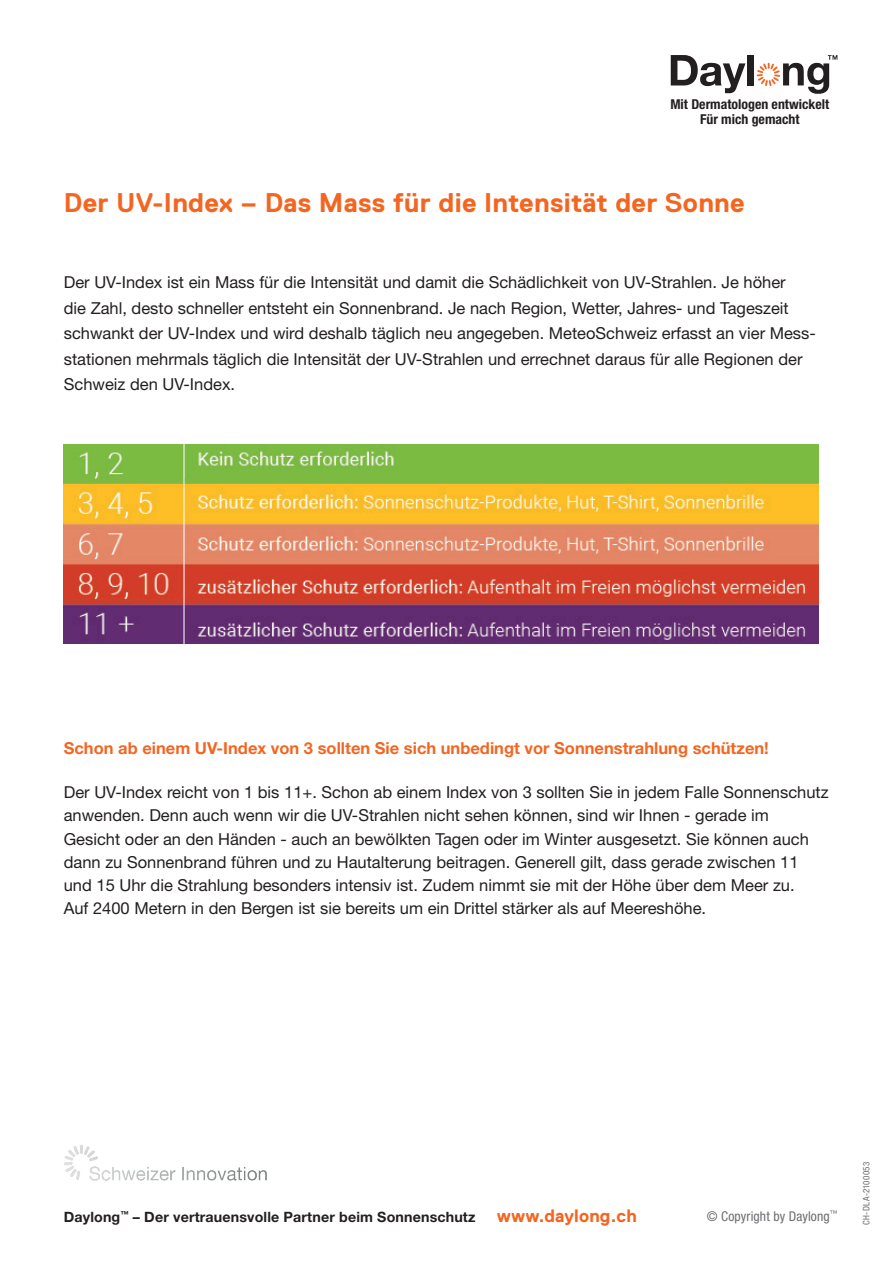
<style>
.page{position:relative;width:893px;height:1263px;background:#fff}
.page>*{position:absolute;margin:0;border:0;box-sizing:border-box;transform-origin:0 0}
.t1{font:700 27px "Replica Pro";letter-spacing:.01em;color:#f36621}
.t2{font:700 18px "Replica Pro";letter-spacing:.01em;color:#f36621}
.t3{font:16.5px/23.2px "Helvetica Neue LT Std";color:#231f20}
.t4{font:700 16.5px "Helvetica Neue LT Std";color:#f36621}
.t5{font:700 14.25px "Helvetica Neue LT Std";letter-spacing:.01em;color:#231f20}
.t6{font:700 condensed 13.65px/14.7px "Helvetica Neue";color:#231f20;text-align:center}
.t7{font:condensed 13.5px "Helvetica Neue LT Std";letter-spacing:.01em;color:#6c6d70}
.t8{font:condensed 9px "Helvetica Neue LT Std";letter-spacing:.035em;color:#6c6d70}
</style>
<div class="page">
<img style="left:64px;top:1145px;width:203px;height:36px">
<img style="left:64px;top:445px;width:755px;height:198px">
<svg style="left:671px;top:55px;width:74px;height:38px"></svg>
<div style="left:748px;top:55px;width:6px;height:30px;background:#231f20"></div>
<svg style="left:757px;top:55px;width:80px;height:39px"></svg>
<p class="t6" style="left:670px;top:96px;width:160px">Mit Dermatologen entwickelt<br>Für mich gemacht</p>
<h1 class="t1" style="left:64px;top:188px;width:682px">Der UV-Index – Das Mass für die Intensität der Sonne</h1>
<p class="t3" style="left:64px;top:269px;width:754px;line-height:25.5px">Der UV-Index ist ein Mass für die Intensität und damit die Schädlichkeit von UV-Strahlen. Je höher<br>die Zahl, desto schneller entsteht ein Sonnenbrand. Je nach Region, Wetter, Jahres- und Tageszeit schwankt der UV-Index und wird deshalb täglich neu angegeben. MeteoSchweiz erfasst an vier Mess&shy;stationen mehrmals täglich die Intensität der UV-Strahlen und errechnet daraus für alle Regionen der Schweiz den UV-Index.</p>
<p class="t4" style="left:64px;top:737px;width:706px">Schon ab einem UV-Index von 3 sollten Sie sich unbedingt vor Sonnenstrahlung schützen!</p>
<p class="t3" style="left:64px;top:780px;width:766px">Der UV-Index reicht von 1 bis 11+. Schon ab einem Index von 3 sollten Sie in jedem Falle Sonnenschutz anwenden. Denn auch wenn wir die UV-Strahlen nicht sehen können, sind wir Ihnen - gerade im Gesicht oder an den Händen - auch an bewölkten Tagen oder im Winter ausgesetzt. Sie können auch dann zu Sonnenbrand führen und zu Hautalterung beitragen. Generell gilt, dass gerade zwischen 11 und 15 Uhr die Strahlung besonders intensiv ist. Zudem nimmt sie mit der Höhe über dem Meer zu.<br>Auf 2400 Metern in den Bergen ist sie bereits um ein Drittel stärker als auf Meereshöhe.</p>
<p class="t5" style="left:64px;top:1208px;width:413px">Daylong<sup>™</sup> – Der vertrauensvolle Partner beim Sonnenschutz</p>
<p class="t2" style="left:497px;top:1205px;width:142px">www.daylong.ch</p>
<p class="t7" style="left:707px;top:1208px;width:132px">© Copyright by Daylong<sup>™</sup></p>
<p class="t8" style="left:861px;top:1225px;width:64px;rotate:-90deg">CH-DLA-2100053</p>
</div>
